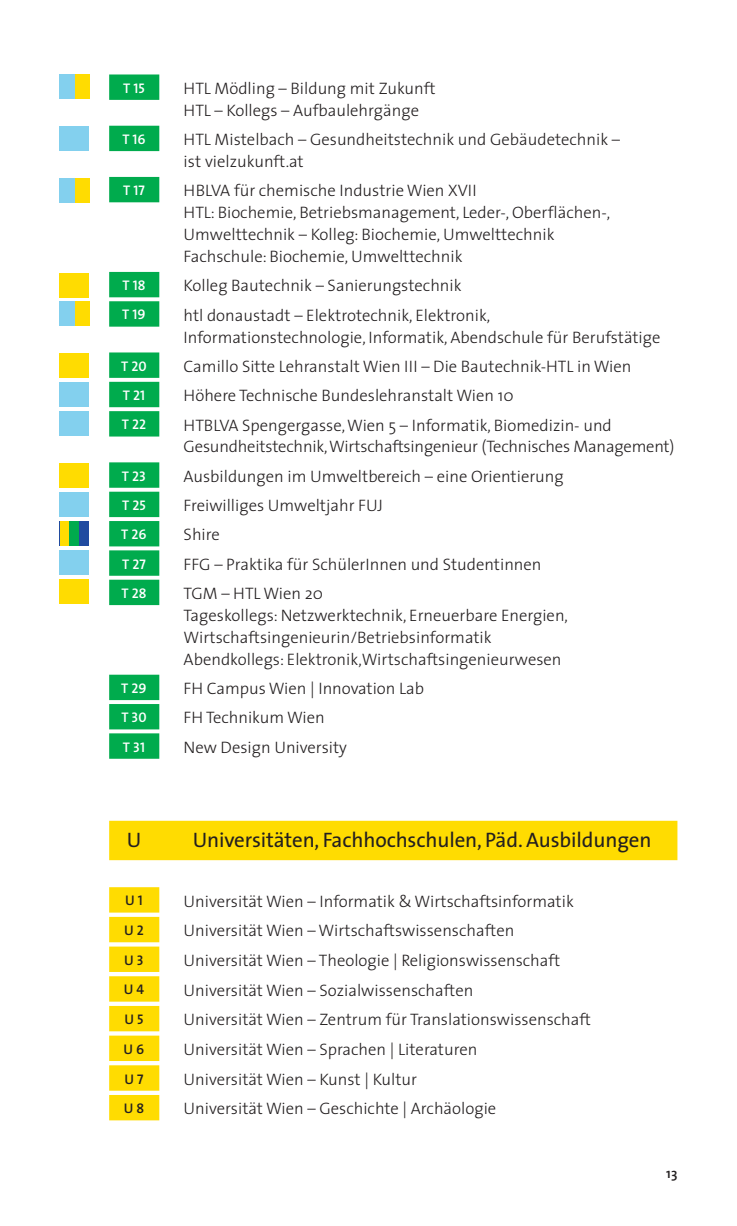
<style>
.page{position:relative;width:737px;height:1226px;background:#fff}
.page>*{position:absolute;margin:0;border:0;box-sizing:border-box;transform-origin:0 0}
.t1{font:21px "The Sans";letter-spacing:-.005em;color:#231f20}
.t2{font:300 16.62px/21.9px "The Sans";color:#231f20}
.t3{font:14px "The Sans Semi Bold Caps";color:#fff}
.t4{font:14px "The Sans Semi Bold Caps";color:#231f20}
.t5{font:600 14px "The Sans";color:#231f20}
</style>
<div class="page">
<div style="left:109px;top:74px;width:50px;height:26px;background:#00ab4d"></div>
<div style="left:109px;top:126px;width:50px;height:25px;background:#00ab4d"></div>
<div style="left:109px;top:177px;width:50px;height:25px;background:#00ab4d"></div>
<div style="left:109px;top:272px;width:50px;height:25px;background:#00ab4d"></div>
<div style="left:109px;top:301px;width:50px;height:25px;background:#00ab4d"></div>
<div style="left:109px;top:352px;width:50px;height:26px;background:#00ab4d"></div>
<div style="left:109px;top:382px;width:50px;height:25px;background:#00ab4d"></div>
<div style="left:109px;top:411px;width:50px;height:25px;background:#00ab4d"></div>
<div style="left:109px;top:462px;width:50px;height:25px;background:#00ab4d"></div>
<div style="left:109px;top:491px;width:50px;height:26px;background:#00ab4d"></div>
<div style="left:109px;top:521px;width:50px;height:25px;background:#00ab4d"></div>
<div style="left:109px;top:550px;width:50px;height:25px;background:#00ab4d"></div>
<div style="left:109px;top:579px;width:50px;height:26px;background:#00ab4d"></div>
<div style="left:109px;top:674px;width:50px;height:26px;background:#00ab4d"></div>
<div style="left:109px;top:704px;width:50px;height:25px;background:#00ab4d"></div>
<div style="left:109px;top:733px;width:50px;height:25px;background:#00ab4d"></div>
<div style="left:109px;top:820px;width:568px;height:40px;background:#ffdc01"></div>
<div style="left:109px;top:887px;width:50px;height:25px;background:#ffdc01"></div>
<div style="left:109px;top:916px;width:50px;height:26px;background:#ffdc01"></div>
<div style="left:109px;top:946px;width:50px;height:25px;background:#ffdc01"></div>
<div style="left:109px;top:976px;width:50px;height:25px;background:#ffdc01"></div>
<div style="left:109px;top:1005px;width:50px;height:26px;background:#ffdc01"></div>
<div style="left:109px;top:1035px;width:50px;height:25px;background:#ffdc01"></div>
<div style="left:109px;top:1065px;width:50px;height:25px;background:#ffdc01"></div>
<div style="left:109px;top:1094px;width:50px;height:26px;background:#ffdc01"></div>
<div style="left:60px;top:74px;width:29px;height:25px;background:#83d0ee"></div>
<div style="left:75px;top:74px;width:14px;height:25px;background:#ffdc01"></div>
<div style="left:60px;top:126px;width:29px;height:25px;background:#83d0ee"></div>
<div style="left:60px;top:178px;width:29px;height:25px;background:#83d0ee"></div>
<div style="left:75px;top:178px;width:14px;height:25px;background:#ffdc01"></div>
<div style="left:60px;top:273px;width:29px;height:24px;background:#ffdc01"></div>
<div style="left:60px;top:301px;width:29px;height:25px;background:#83d0ee"></div>
<div style="left:75px;top:301px;width:14px;height:25px;background:#ffdc01"></div>
<div style="left:60px;top:353px;width:29px;height:25px;background:#ffdc01"></div>
<div style="left:60px;top:382px;width:29px;height:25px;background:#83d0ee"></div>
<div style="left:60px;top:411px;width:29px;height:25px;background:#83d0ee"></div>
<div style="left:60px;top:463px;width:29px;height:25px;background:#ffdc01"></div>
<div style="left:60px;top:492px;width:29px;height:25px;background:#83d0ee"></div>
<div style="left:60px;top:521px;width:29px;height:25px;background:#204ba0"></div>
<div style="left:60px;top:521px;width:9px;height:25px;background:#ffdc01"></div>
<div style="left:69px;top:521px;width:10px;height:25px;background:#00ab4d"></div>
<div style="left:60px;top:550px;width:29px;height:25px;background:#83d0ee"></div>
<div style="left:60px;top:579px;width:29px;height:24px;background:#ffdc01"></div>
<p class="t3" style="left:123px;top:83px;width:23px">T 15</p>
<p class="t2" style="left:184px;top:79px;width:253px">HTL Mödling – Bildung mit Zukunft<br>HTL – Kollegs – Aufbaulehrgänge</p>
<p class="t3" style="left:122px;top:134px;width:25px">T 16</p>
<p class="t2" style="left:184px;top:130px;width:438px">HTL Mistelbach – Gesundheitstechnik und Gebäudetechnik – ist vielzukunft.at</p>
<p class="t3" style="left:123px;top:186px;width:23px">T 17</p>
<p class="t2" style="left:184px;top:181px;width:428px">HBLVA für chemische Industrie Wien XVII<br>HTL: Biochemie, Betriebsmanagement, Leder-, Oberflächen-, Umwelttechnik – Kolleg: Biochemie, Umwelttechnik Fachschule: Biochemie, Umwelttechnik</p>
<p class="t3" style="left:122px;top:281px;width:24px">T 18</p>
<p class="t2" style="left:184px;top:276px;width:279px">Kolleg Bautechnik – Sanierungstechnik</p>
<p class="t3" style="left:122px;top:310px;width:25px">T 19</p>
<p class="t2" style="left:184px;top:306px;width:478px">htl donaustadt – Elektrotechnik, Elektronik,<br>Informationstechnologie, Informatik, Abendschule für Berufstätige</p>
<p class="t3" style="left:121px;top:361px;width:27px">T 20</p>
<p class="t2" style="left:184px;top:357px;width:449px">Camillo Sitte Lehranstalt Wien III – Die Bautechnik-HTL in Wien</p>
<p class="t3" style="left:123px;top:390px;width:24px">T 21</p>
<p class="t2" style="left:184px;top:386px;width:331px">Höhere Technische Bundeslehranstalt Wien 10</p>
<p class="t3" style="left:122px;top:420px;width:26px">T 22</p>
<p class="t2" style="left:184px;top:415px;width:492px">HTBLVA Spengergasse, Wien 5 – Informatik, Biomedizin- und<br>Gesundheitstechnik, Wirtschaftsingenieur (Technisches Management)</p>
<p class="t3" style="left:122px;top:471px;width:26px">T 23</p>
<p class="t2" style="left:184px;top:467px;width:381px">Ausbildungen im Umweltbereich – eine Orientierung</p>
<p class="t3" style="left:122px;top:500px;width:25px">T 25</p>
<p class="t2" style="left:184px;top:496px;width:201px">Freiwilliges Umweltjahr FUJ</p>
<p class="t3" style="left:121px;top:529px;width:27px">T 26</p>
<p class="t2" style="left:184px;top:525px;width:38px">Shire</p>
<p class="t3" style="left:122px;top:559px;width:25px">T 27</p>
<p class="t2" style="left:184px;top:555px;width:359px">FFG – Praktika für SchülerInnen und Studentinnen</p>
<p class="t3" style="left:121px;top:588px;width:26px">T 28</p>
<p class="t2" style="left:184px;top:584px;width:386px">TGM – HTL Wien 20<br>Tageskollegs: Netzwerktechnik, Erneuerbare Energien, Wirtschaftsingenieurin/Betriebsinformatik Abendkollegs: Elektronik,Wirtschaftsingenieurwesen</p>
<p class="t3" style="left:121px;top:683px;width:27px">T 29</p>
<p class="t2" style="left:184px;top:679px;width:242px">FH Campus Wien | Innovation Lab</p>
<p class="t3" style="left:121px;top:712px;width:27px">T 30</p>
<p class="t2" style="left:184px;top:708px;width:143px">FH Technikum Wien</p>
<p class="t3" style="left:123px;top:742px;width:24px">T 31</p>
<p class="t2" style="left:184px;top:737px;width:165px">New Design University</p>
<p class="t1" style="left:127px;top:831px;width:16px">U</p>
<p class="t1" style="left:193px;top:831px;width:460px">Universitäten, Fachhochschulen, Päd. Ausbildungen</p>
<p class="t4" style="left:125px;top:895px;width:19px">U 1</p>
<p class="t2" style="left:184px;top:891px;width:392px">Universität Wien – Informatik &amp; Wirtschaftsinformatik</p>
<p class="t4" style="left:124px;top:925px;width:21px">U 2</p>
<p class="t2" style="left:184px;top:921px;width:332px">Universität Wien – Wirtschaftswissenschaften</p>
<p class="t4" style="left:124px;top:955px;width:21px">U 3</p>
<p class="t2" style="left:184px;top:951px;width:378px">Universität Wien – Theologie | Religionswissenschaft</p>
<p class="t4" style="left:124px;top:984px;width:22px">U 4</p>
<p class="t2" style="left:184px;top:980px;width:291px">Universität Wien – Sozialwissenschaften</p>
<p class="t4" style="left:124px;top:1014px;width:21px">U 5</p>
<p class="t2" style="left:184px;top:1010px;width:409px">Universität Wien – Zentrum für Translationswissenschaft</p>
<p class="t4" style="left:124px;top:1044px;width:22px">U 6</p>
<p class="t2" style="left:184px;top:1040px;width:295px">Universität Wien – Sprachen | Literaturen</p>
<p class="t4" style="left:124px;top:1073px;width:21px">U 7</p>
<p class="t2" style="left:184px;top:1069px;width:235px">Universität Wien – Kunst | Kultur</p>
<p class="t4" style="left:124px;top:1103px;width:22px">U 8</p>
<p class="t2" style="left:184px;top:1099px;width:314px">Universität Wien – Geschichte | Archäologie</p>
<p class="t5" style="left:666px;top:1167px;width:13px">13</p>
</div>
